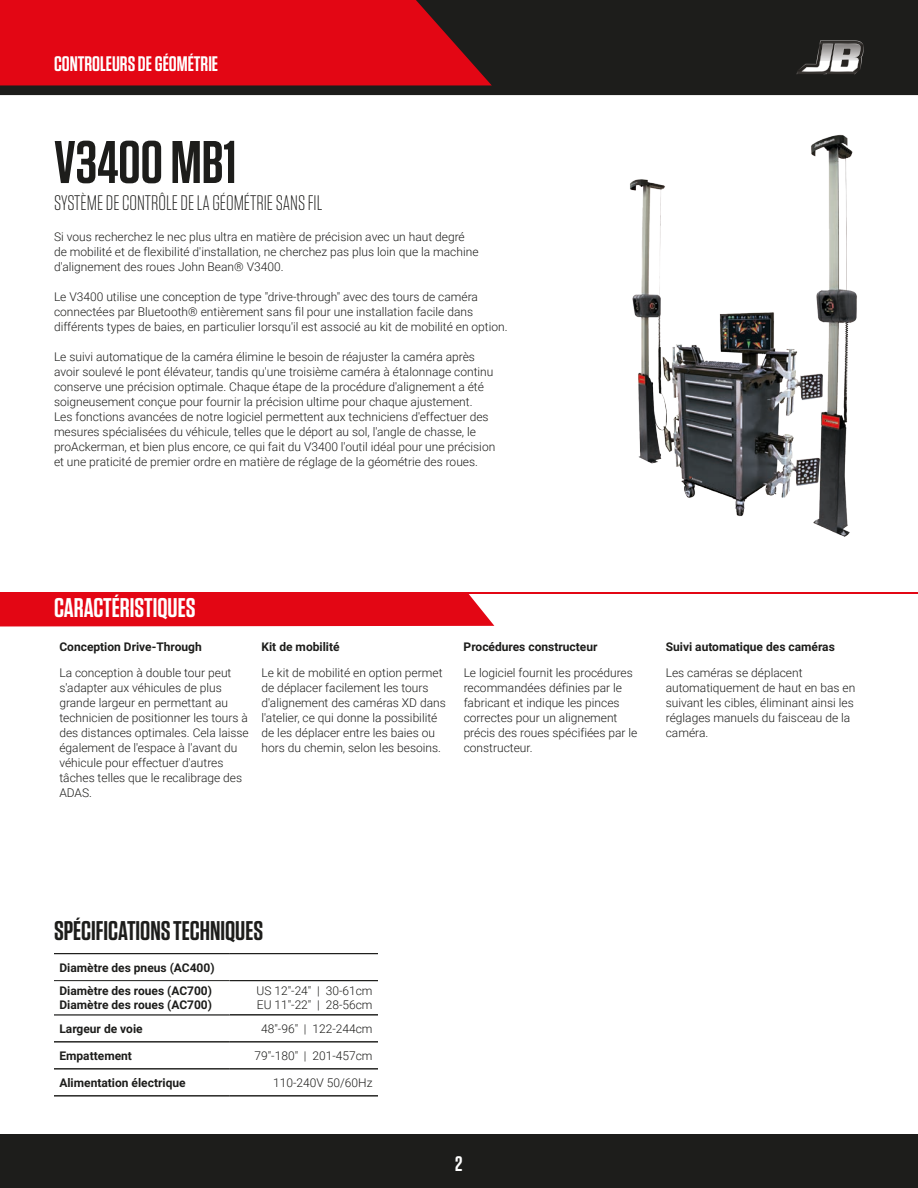
<style>
.page{position:relative;width:918px;height:1188px;background:#fff}
.page>*{position:absolute;margin:0;border:0;box-sizing:border-box;transform-origin:0 0}
.t1{font:600 60px "Tungsten";color:#1d1d1b}
.t2{font:600 27px "Tungsten";color:#1d1d1b}
.t3{font:600 27px "Tungsten";color:#fff}
.t4{font:300 21px "Tungsten";color:#1d1d1b}
.t5{font:600 21px "Tungsten";color:#fff}
.product_description{font:300 12px/15px "Roboto";color:#1d1d1b}
.feature_name{font:700 12px/23.4px "Roboto";color:#1d1d1b}
.tech_specs_col_2{font:300 12px "Roboto";color:#1d1d1b}
.tech_specs_col_1{font:700 12px "Roboto";color:#1d1d1b}
</style>
<div class="page">
<div style="left:0;top:1134px;width:918px;height:54px;background:#1d1d1b"></div>
<div style="left:0;top:0;width:918px;height:95px;background:#1d1d1b"></div>
<svg style="left:0;top:0;width:492px;height:85px;background:#d30714"></svg>
<svg style="left:797px;top:40px;width:67px;height:34px"></svg>
<img style="left:630px;top:134px;width:227px;height:403px">
<hr style="left:0;top:592px;width:918px;height:2px;background:#e30614">
<div style="left:0;top:594px;width:494px;height:33px;background:#e30614"></div>
<hr style="left:54px;top:953px;width:176px;height:1px;background:#1d1d1b">
<hr style="left:54px;top:980px;width:176px;height:1px;background:#1d1d1b">
<hr style="left:54px;top:1015px;width:176px;height:1px;background:#1d1d1b">
<hr style="left:230px;top:1015px;width:148px;height:1px;background:#1d1d1b">
<hr style="left:54px;top:1042px;width:176px;height:1px;background:#1d1d1b">
<hr style="left:230px;top:1042px;width:148px;height:1px;background:#1d1d1b">
<hr style="left:54px;top:1069px;width:176px;height:1px;background:#1d1d1b">
<hr style="left:230px;top:1069px;width:148px;height:1px;background:#1d1d1b">
<hr style="left:54px;top:1096px;width:176px;height:1px;background:#1d1d1b">
<hr style="left:230px;top:1096px;width:148px;height:1px;background:#1d1d1b">
<hr style="left:230px;top:953px;width:148px;height:1px;background:#1d1d1b">
<hr style="left:230px;top:980px;width:148px;height:1px;background:#1d1d1b">
<h3 class="t5" style="left:54px;top:52px;width:166px">CONTROLEURS DE GÉOMÉTRIE</h3>
<p class="t1" style="left:54px;top:131px;width:184px">V3400 MB1</p>
<p class="t4" style="left:54px;top:192px;width:270px">SYSTÈME DE CONTRÔLE DE LA GÉOMÉTRIE SANS FIL</p>
<p class="product_description" style="left:54px;top:229px;width:426px">Si vous recherchez le nec plus ultra en matière de précision avec un haut degré de mobilité et de flexibilité d'installation, ne cherchez pas plus loin que la machine d'alignement des roues John Bean® V3400.</p>
<p class="product_description" style="left:54px;top:289px;width:455px">Le V3400 utilise une conception de type "drive-through" avec des tours de caméra connectées par Bluetooth® entièrement sans fil pour une installation facile dans différents types de baies, en particulier lorsqu'il est associé au kit de mobilité en option.</p>
<p class="product_description" style="left:54px;top:349px;width:443px">Le suivi automatique de la caméra élimine le besoin de réajuster la caméra après avoir soulevé le pont élévateur, tandis qu'une troisième caméra à étalonnage continu conserve une précision optimale. Chaque étape de la procédure d'alignement a été soigneusement conçue pour fournir la précision ultime pour chaque ajustement.<br>Les fonctions avancées de notre logiciel permettent aux techniciens d'effectuer des mesures spécialisées du véhicule, telles que le déport au sol, l'angle de chasse, le proAckerman, et bien plus encore, ce qui fait du V3400 l'outil idéal pour une précision et une praticité de premier ordre en matière de réglage de la géométrie des roues.</p>
<h2 class="t3" style="left:54px;top:594px;width:143px">CARACTÉRISTIQUES</h2>
<p class="feature_name" style="left:59px;top:634px;width:144px">Conception Drive-Through</p>
<p class="feature_name" style="left:262px;top:634px;width:80px">Kit de mobilité</p>
<p class="feature_name" style="left:464px;top:634px;width:135px">Procédures constructeur</p>
<p class="feature_name" style="left:666px;top:634px;width:171px">Suivi automatique des caméras</p>
<p class="product_description" style="left:59px;top:665px;width:191px">La conception à double tour peut s'adapter aux véhicules de plus grande largeur en permettant au technicien de positionner les tours à des distances optimales. Cela laisse également de l'espace à l'avant du véhicule pour effectuer d'autres tâches telles que le recalibrage des<br>ADAS.</p>
<p class="product_description" style="left:262px;top:665px;width:186px">Le kit de mobilité en option permet de déplacer facilement les tours d'alignement des caméras XD dans l'atelier, ce qui donne la possibilité de les déplacer entre les baies ou hors du chemin, selon les besoins.</p>
<p class="product_description" style="left:464px;top:665px;width:175px">Le logiciel fournit les procédures recommandées définies par le fabricant et indique les pinces correctes pour un alignement précis des roues spécifiées par le constructeur.</p>
<p class="product_description" style="left:666px;top:665px;width:191px">Les caméras se déplacent automatiquement de haut en bas en suivant les cibles, éliminant ainsi les réglages manuels du faisceau de la caméra.</p>
<h2 class="t2" style="left:54px;top:917px;width:211px">SPÉCIFICATIONS TECHNIQUES</h2>
<p class="feature_name" style="left:187px;top:955px;width:29px;text-indent:-128px">Diamètre des pneus (AC400)<br>2</p>
<p class="feature_name" style="left:187px;top:993px;width:8px">1</p>
<p class="feature_name" style="left:59px;top:1016px;width:85px">Largeur de voie</p>
<p class="feature_name" style="left:59px;top:1043px;width:74px">Empattement</p>
<p class="feature_name" style="left:59px;top:1070px;width:128px">Alimentation électrique</p>
<p class="tech_specs_col_1" style="left:59px;top:982px;width:154px">Diamètre des roues (AC700)</p>
<p class="tech_specs_col_1" style="left:59px;top:997px;width:154px">Diamètre des roues (AC700)</p>
<p class="tech_specs_col_2" style="left:257px;top:982px;width:117px">US 12"-24" | 30-61cm</p>
<p class="tech_specs_col_2" style="left:257px;top:997px;width:117px">EU 11"-22" | 28-56cm</p>
<p class="tech_specs_col_2" style="left:261px;top:1020px;width:113px">48"-96" | 122-244cm</p>
<p class="tech_specs_col_2" style="left:255px;top:1047px;width:120px">79"-180" | 201-457cm</p>
<p class="tech_specs_col_2" style="left:273px;top:1074px;width:101px">110-240V 50/60Hz</p>
<h3 class="t5" style="left:455px;top:1153px;width:9px">2</h3>
</div>
